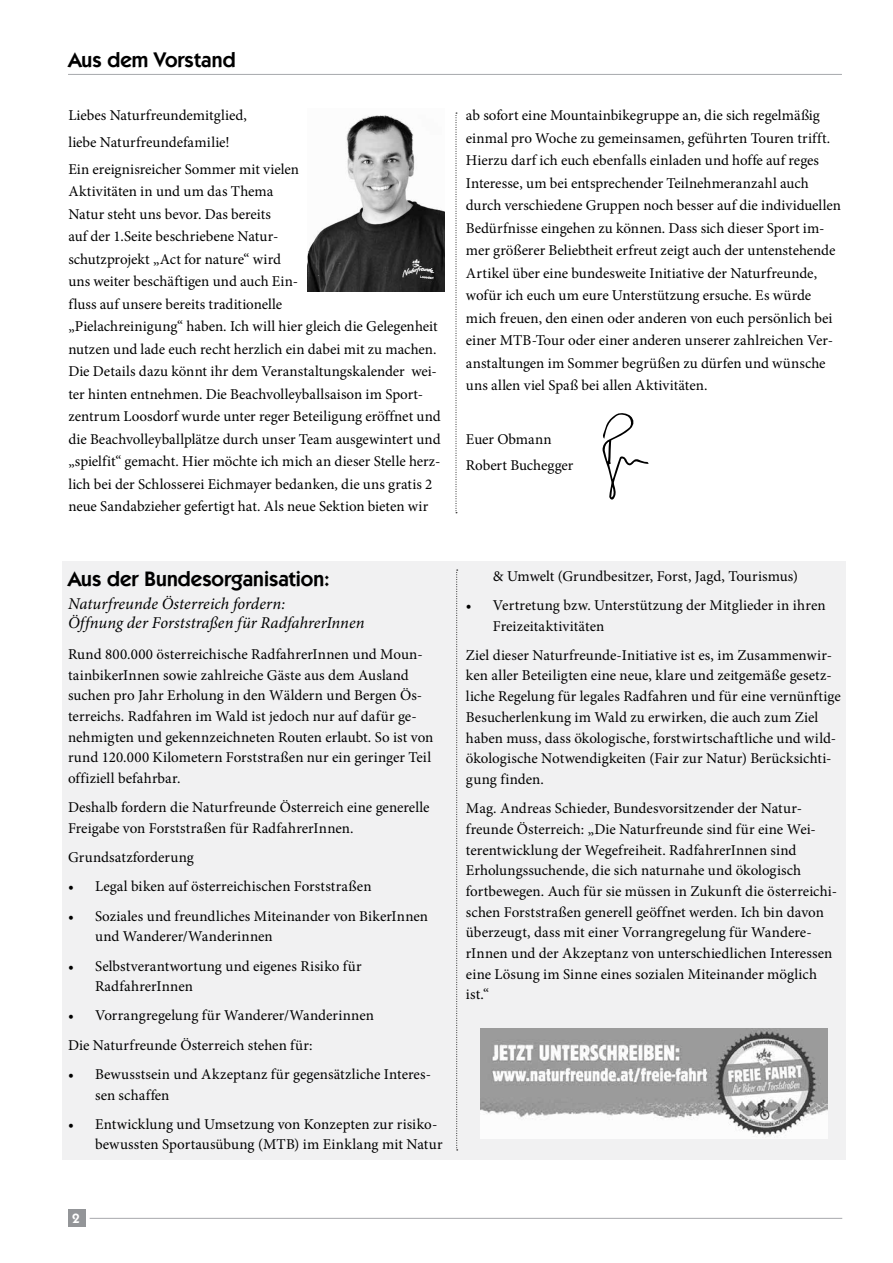
<style>
.page{position:relative;width:893px;height:1263px;background:#fff}
.page>*{position:absolute;margin:0;border:0;box-sizing:border-box;transform-origin:0 0}
.t1{font:600 21px "Kabel IT Cby BT";color:#000}
.t2{font:italic 16.5px/18.8px "Minion Pro";color:#000}
.t3{font:15px/20.7px "Minion Pro";color:#000}
.t4{font:600 13.5px "Kabel IT Cby BT";color:#fff}
</style>
<div class="page">
<div style="left:63px;top:561px;width:783px;height:598px;background:#f1f1f2"></div>
<hr style="left:90px;top:1218px;width:752px;height:1px;background:#a7a9ac">
<hr style="left:68px;top:74px;width:774px;height:1px;background:#a7a9ac">
<div style="left:68px;top:1210px;width:17px;height:17px;background:#939598"></div>
<svg style="left:456px;top:113px;width:1px;height:400px"></svg>
<img style="left:308px;top:115px;width:137px;height:176px">
<svg style="left:602px;top:413px;width:46px;height:87px"></svg>
<img style="left:480px;top:1028px;width:347px;height:110px">
<svg style="left:456px;top:570px;width:2px;height:580px"></svg>
<h1 class="t1" style="left:68px;top:47px;width:169px">Aus dem Vorstand</h1>
<p class="t3" style="left:68px;top:102px;width:232px;line-height:26.7px">Liebes Naturfreundemitglied,<br>liebe Naturfreundefamilie!<br>Ein ereignisreicher Sommer mit vielen</p>
<p class="t3" style="left:68px;top:180px;width:374px;line-height:22.5px">Aktivitäten in und um das Thema<br>Natur steht uns bevor. Das bereits<br>auf der 1.Seite beschriebene Natur-<br>schutzprojekt „Act for nature“ wird<br>uns weiter beschäftigen und auch Ein-<br>fluss auf unsere bereits traditionelle<br>„Pielachreinigung“ haben. Ich will hier gleich die Gelegenheit nutzen und lade euch recht herzlich ein dabei mit zu machen.<br>Die Details dazu könnt ihr dem Veranstaltungskalender wei&shy;ter hinten entnehmen. Die Beachvolleyballsaison im Sport&shy;zentrum Loosdorf wurde unter reger Beteiligung eröffnet und die Beachvolleyballplätze durch unser Team ausgewintert und „spielfit“ gemacht. Hier möchte ich mich an dieser Stelle herz&shy;lich bei der Schlosserei Eichmayer bedanken, die uns gratis 2 neue Sandabzieher gefertigt hat. Als neue Sektion bieten wir</p>
<h1 class="t1" style="left:68px;top:565px;width:264px">Aus der Bundesorganisation:</h1>
<p class="t2" style="left:68px;top:594px;width:298px">Naturfreunde Österreich fordern:<br>Öffnung der Forststraßen für RadfahrerInnen</p>
<p class="t3" style="left:68px;top:644px;width:367px">Rund 800.000 österreichische RadfahrerInnen und Moun&shy;tainbikerInnen sowie zahlreiche Gäste aus dem Ausland suchen pro Jahr Erholung in den Wäldern und Bergen Ös&shy;terreichs. Radfahren im Wald ist jedoch nur auf dafür ge&shy;nehmigten und gekennzeichneten Routen erlaubt. So ist von rund 120.000 Kilometern Forststraßen nur ein geringer Teil offiziell befahrbar.</p>
<p class="t3" style="left:68px;top:797px;width:363px">Deshalb fordern die Naturfreunde Österreich eine generelle<br>Freigabe von Forststraßen für RadfahrerInnen.</p>
<p class="t3" style="left:68px;top:847px;width:127px">Grundsatzforderung</p>
<p class="t3" style="left:68px;top:876px;width:305px">• Legal biken auf österreichischen Forststraßen</p>
<p class="t3" style="left:95px;top:905px;width:335px;text-indent:-27px">• Soziales und freundliches Miteinander von BikerInnen und Wanderer/Wanderinnen</p>
<p class="t3" style="left:95px;top:955px;width:268px;text-indent:-27px">• Selbstverantwortung und eigenes Risiko für<br>RadfahrerInnen</p>
<p class="t3" style="left:68px;top:1001px;width:307px;line-height:29.2px">• Vorrangregelung für Wanderer/Wanderinnen<br>Die Naturfreunde Österreich stehen für:</p>
<p class="t3" style="left:95px;top:1064px;width:338px;text-indent:-27px">• Bewusstsein und Akzeptanz für gegensätzliche Interes&shy;sen schaffen</p>
<p class="t3" style="left:95px;top:1114px;width:349px;text-indent:-27px">• Entwicklung und Umsetzung von Konzepten zur risiko&shy;bewussten Sportausübung (MTB) im Einklang mit Natur</p>
<p class="t3" style="left:466px;top:104px;width:376px;line-height:22.5px">ab sofort eine Mountainbikegruppe an, die sich regelmäßig einmal pro Woche zu gemeinsamen, geführten Touren trifft.<br>Hierzu darf ich euch ebenfalls einladen und hoffe auf reges Interesse, um bei entsprechender Teilnehmeranzahl auch durch verschiedene Gruppen noch besser auf die individuellen Bedürfnisse eingehen zu können. Dass sich dieser Sport im&shy;mer größerer Beliebtheit erfreut zeigt auch der untenstehende Artikel über eine bundesweite Initiative der Naturfreunde, wofür ich euch um eure Unterstützung ersuche. Es würde mich freuen, den einen oder anderen von euch persönlich bei einer MTB-Tour oder einer anderen unserer zahlreichen Ver&shy;anstaltungen im Sommer begrüßen zu dürfen und wünsche uns allen viel Spaß bei allen Aktivitäten.</p>
<p class="t3" style="left:466px;top:425px;width:109px;line-height:26.7px">Euer Obmann<br>Robert Buchegger</p>
<p class="t3" style="left:493px;top:565px;width:306px">&amp; Umwelt (Grundbesitzer, Forst, Jagd, Tourismus)</p>
<p class="t3" style="left:493px;top:595px;width:334px;text-indent:-27px">• Vertretung bzw. Unterstützung der Mitglieder in ihren<br>Freizeitaktivitäten</p>
<p class="t3" style="left:466px;top:645px;width:376px">Ziel dieser Naturfreunde-Initiative ist es, im Zusammenwir&shy;ken aller Beteiligten eine neue, klare und zeitgemäße gesetz&shy;liche Regelung für legales Radfahren und für eine vernünftige Besucherlenkung im Wald zu erwirken, die auch zum Ziel haben muss, dass ökologische, forstwirtschaftliche und wild&shy;ökologische Notwendigkeiten (Fair zur Natur) Berücksichti&shy;gung finden.</p>
<p class="t3" style="left:466px;top:798px;width:373px">Mag. Andreas Schieder, Bundesvorsitzender der Natur&shy;freunde Österreich: „Die Naturfreunde sind für eine Wei&shy;terentwicklung der Wegefreiheit. RadfahrerInnen sind Erholungssuchende, die sich naturnahe und ökologisch fortbewegen. Auch für sie müssen in Zukunft die österreichi&shy;schen Forststraßen generell geöffnet werden. Ich bin davon überzeugt, dass mit einer Vorrangregelung für Wandere&shy;rInnen und der Akzeptanz von unterschiedlichen Interessen eine Lösung im Sinne eines sozialen Miteinander möglich ist.“</p>
<p class="t4" style="left:72px;top:1210px;width:9px">2</p>
</div>
